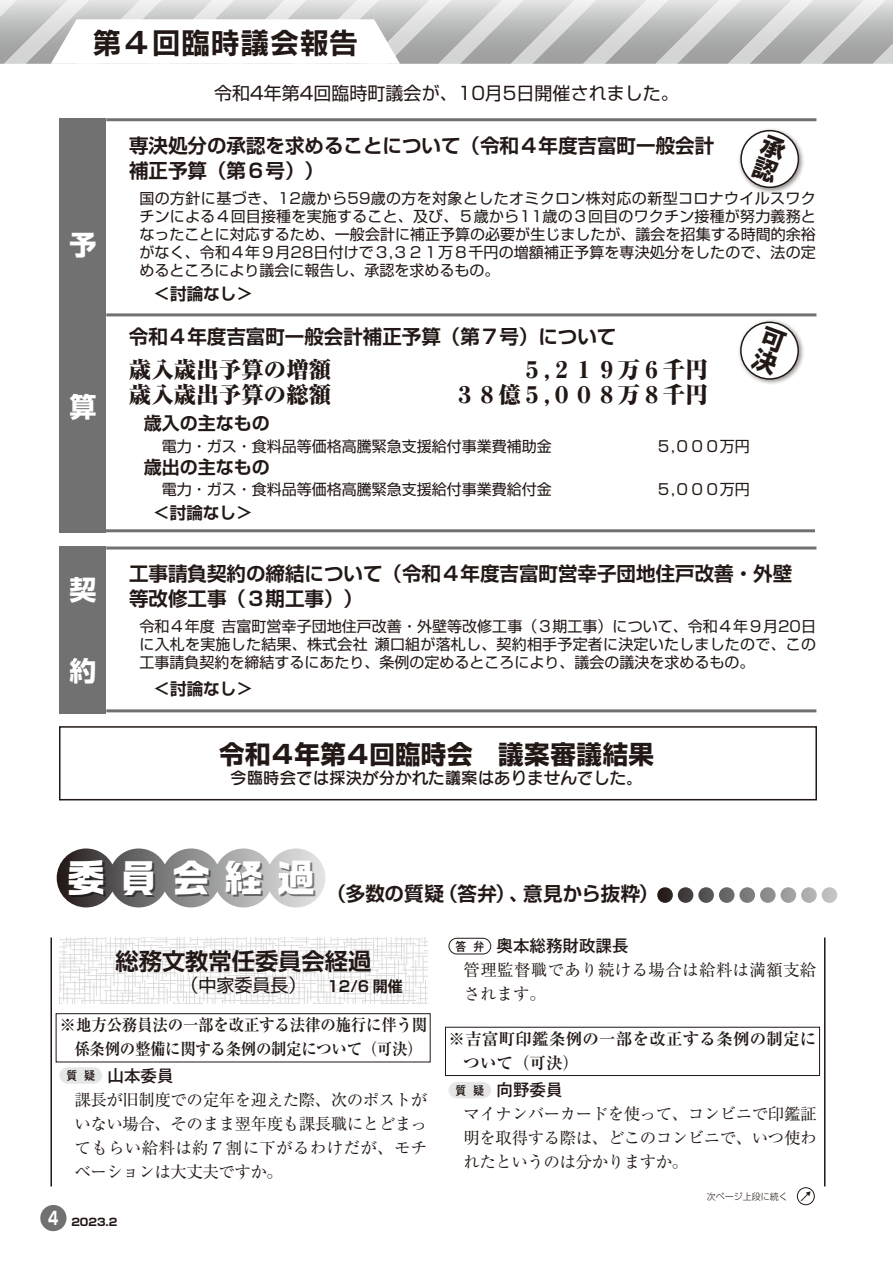
<style>
.page{position:relative;width:893px;height:1263px;background:#fff}
.page>*{position:absolute;margin:0;border:0;box-sizing:border-box;transform-origin:0 0}
.t1{font:29.55px "Rodin Pro B 90 pv RKSJ H";color:#221815}
.t2{font:700 27px "Shin Go Pro";color:#fff}
.t3{font:700 25.5px "Shin Go Pro";letter-spacing:.015em;color:#221815}
.t4{font:700 23.25px "Shin Go Pro De";color:#221815}
.t5{font:800 expanded 22.5px "Ryumin Pro";color:#221815}
.t6{font:700 19.5px/25.5px "Shin Go Pro De";color:#221815}
.t7{font:18px "Shin Go Pro";color:#221815}
.t8{font:700 18px "Shin Go Pro De";color:#221815}
.t9{font:16.5px/24px "Ryumin Pro";letter-spacing:-.03em;color:#221815;text-align:justify}
.t10{font:700 16.5px/24px "Ryumin Pro";letter-spacing:-.015em;color:#221815;text-align:right}
.t11{font:700 16.5px/24px "Ryumin Pro";letter-spacing:.015em;color:#221815}
.t12{font:16.5px/24px "Ryumin Pro";letter-spacing:.02em;color:#221815}
.t13{font:16.5px "Seurat Pro DB";color:#221815}
.t14{font:500 16.5px "Gothic MB101 Pro";color:#221815}
.t15{font:700 16.5px "Shin Go Pro De";color:#221815}
.t16{font:15px/18px "Shin Go Pro";color:#221815;text-align:justify}
.t17{font:700 10.5px "Shin Go Pro";color:#221815}
.t18{font:300 9px "Shin Go Pro";color:#221815}
.s1{font-family:"Shin Go Pro De";font-weight:700;font-size:15px}
.s2{font-size:12px}
.s3{font-size:18px;color:#fff}
</style>
<div class="page">
<div style="left:40px;top:1205px;width:27px;height:26px;background:#727171;border-radius:50%"></div>
<div style="left:59px;top:726px;width:758px;height:74px;border:2px solid #221815"></div>
<svg style="left:0;top:0;width:892px;height:64px"></svg>
<div style="left:60px;top:118px;width:46px;height:414px;background:#727171"></div>
<div style="left:60px;top:546px;width:46px;height:168px;background:#727171"></div>
<hr style="left:106px;top:118px;width:710px;height:3px;background:#727171">
<hr style="left:106px;top:546px;width:710px;height:3px;background:#727171">
<hr style="left:106px;top:709px;width:710px;height:3px;background:#727171">
<hr style="left:105px;top:529px;width:710px;height:3px;background:#727171">
<hr style="left:106px;top:313px;width:710px;height:3px;background:#727171">
<div style="left:737px;top:127px;width:68px;height:67px;background:#221815;opacity:.5"></div>
<div style="left:741px;top:131px;width:57px;height:56px;background:#fff;border-radius:50%"></div>
<div style="left:740px;top:130px;width:59px;height:58px;border:2px solid #221815;border-radius:50%"></div>
<div style="left:737px;top:318px;width:68px;height:68px;background:#221815;opacity:.5"></div>
<div style="left:741px;top:322px;width:57px;height:57px;background:#fff;border-radius:50%"></div>
<div style="left:740px;top:322px;width:59px;height:58px;border:2px solid #221815;border-radius:50%"></div>
<div style="left:60px;top:1067px;width:42px;height:17px;background:#e6e6e6;border-radius:8px"></div>
<div style="left:449px;top:938px;width:42px;height:16px;border:1px solid #221815;border-radius:8px"></div>
<div style="left:449px;top:1082px;width:42px;height:16px;background:#e6e6e6;border-radius:8px"></div>
<svg style="left:60px;top:937px;width:368px;height:67px"></svg>
<svg style="left:57px;top:848px;width:268px;height:59px"></svg>
<svg style="left:657px;top:887px;width:180px;height:16px"></svg>
<div style="left:56px;top:1013px;width:375px;height:49px;border:1px solid #221815"></div>
<div style="left:445px;top:1027px;width:375px;height:49px;border:1px solid #221815"></div>
<hr style="left:50px;top:937px;width:2px;height:249px;background:#221815">
<hr style="left:824px;top:937px;width:1px;height:249px;background:#221815">
<div style="left:797px;top:1187px;width:17px;height:18px;border:1px solid #221815;border-radius:50%"></div>
<svg style="left:750px;top:133px;width:38px;height:52px"></svg>
<svg style="left:750px;top:325px;width:37px;height:51px"></svg>
<svg style="left:799px;top:1189px;width:14px;height:14px"></svg>
<h1 class="t1" style="left:92px;top:23px;width:268px">第４回臨時議会報告</h1>
<h2 class="t2" style="left:69px;top:223px;width:28px">予</h2>
<h2 class="t2" style="left:69px;top:385px;width:28px">算</h2>
<h2 class="t2" style="left:69px;top:568px;width:28px">契</h2>
<h2 class="t2" style="left:69px;top:649px;width:27px">約</h2>
<p class="t7" style="left:214px;top:79px;width:466px">令和4年第4回臨時町議会が、10月5日開催されました。</p>
<h3 class="t6" style="left:129px;top:130px;width:586px">専決処分の承認を求めることについて（令和４年度吉富町一般会計補正予算（第６号））</h3>
<p class="t16" style="left:140px;top:188px;width:678px">国の方針に基づき、12歳から59歳の方を対象としたオミクロン株対応の新型コロナウイルスワクチンによる４回目接種を実施すること、及び、５歳から11歳の３回目のワクチン接種が努力義務となったことに対応するため、一般会計に補正予算の必要が生じましたが、議会を招集する時間的余裕がなく、令和４年９月28日付けで３,３２１万８千円の増額補正予算を専決処分をしたので、法の定めるところにより議会に報告し、承認を求めるもの。</p>
<p class="t15" style="left:154px;top:280px;width:100px">＜討論なし＞</p>
<h3 class="t6" style="left:129px;top:322px;width:489px">令和４年度吉富町一般会計補正予算（第７号）について</h3>
<h3 class="t5" style="left:129px;top:351px;width:204px">歳入歳出予算の増額</h3>
<h3 class="t5" style="left:521px;top:351px;width:189px">５,２１９万６千円</h3>
<h3 class="t5" style="left:129px;top:377px;width:204px">歳入歳出予算の総額</h3>
<h3 class="t5" style="left:453px;top:377px;width:256px">３８億５,００８万８千円</h3>
<p class="t8" style="left:144px;top:409px;width:128px">歳入の主なもの</p>
<p class="t16" style="left:162px;top:435px;width:391px">電力・ガス・食料品等価格高騰緊急支援給付事業費補助金</p>
<p class="t16" style="left:656px;top:435px;width:95px">５,０００万円</p>
<p class="t8" style="left:144px;top:452px;width:128px">歳出の主なもの</p>
<p class="t16" style="left:162px;top:479px;width:391px">電力・ガス・食料品等価格高騰緊急支援給付事業費給付金</p>
<p class="t16" style="left:656px;top:479px;width:95px">５,０００万円</p>
<p class="t15" style="left:153px;top:500px;width:100px">＜討論なし＞</p>
<h3 class="t6" style="left:129px;top:558px;width:664px">工事請負契約の締結について（令和４年度吉富町営幸子団地住戸改善・外壁等改修工事（３期工事））</h3>
<p class="t16" style="left:140px;top:616px;width:678px">令和４年度吉富町営幸子団地住戸改善・外壁等改修工事（３期工事）について、令和４年９月20日に入札を実施した結果、株式会社瀬口組が落札し、契約相手予定者に決定いたしましたので、この工事請負契約を締結するにあたり、条例の定めるところにより、議会の議決を求めるもの。</p>
<p class="t15" style="left:154px;top:675px;width:100px">＜討論なし＞</p>
<h3 class="t3" style="left:219px;top:734px;width:437px">令和４年第４回臨時会　議案審議結果</h3>
<p class="t13" style="left:230px;top:767px;width:414px">今臨時会では採決が分かれた議案はありませんでした。</p>
<h3 class="t6" style="left:69px;top:879px;width:590px"><sup>委員会経過</sup>（多数の質疑（答弁）、意見から抜粋）</h3>
<h3 class="t4" style="left:116px;top:942px;width:257px">総務文教常任委員会経過</h3>
<p class="t7" style="left:180px;top:970px;width:224px">（中家委員長） <span class="s1">12/6 開催</span></p>
<p class="t10" style="left:60px;top:1011px;width:369px">※地方公務員法の一部を改正する法律の施行に伴う関係条例の整備に関する条例の制定について（可決）</p>
<p class="t14" style="left:66px;top:1062px;width:109px"><span class="s2">質 疑</span> 山本委員</p>
<p class="t9" style="left:75px;top:1086px;width:354px">課長が旧制度での定年を迎えた際、次のポストがいない場合、そのまま翌年度も課長職にとどまってもらい給料は約７割に下がるわけだが、モチベーションは大丈夫ですか。</p>
<p class="t17" style="left:48px;top:1213px;width:71px"><span class="s3">4</span> 2023.2</p>
<p class="t14" style="left:455px;top:932px;width:175px"><span class="s2">答 弁</span> 奥本総務財政課長</p>
<p class="t12" style="left:464px;top:957px;width:354px">管理監督職であり続ける場合は給料は満額支給されます。</p>
<p class="t11" style="left:464px;top:1026px;width:354px;text-indent:-15px">※吉富町印鑑条例の一部を改正する条例の制定について（可決）</p>
<p class="t14" style="left:455px;top:1076px;width:109px"><span class="s2">質 疑</span> 向野委員</p>
<p class="t9" style="left:464px;top:1101px;width:354px">マイナンバーカードを使って、コンビニで印鑑証明を取得する際は、どこのコンビニで、いつ使われたというのは分かりますか。</p>
<p class="t18" style="left:707px;top:1189px;width:83px">次ページ上段に続く</p>
</div>
